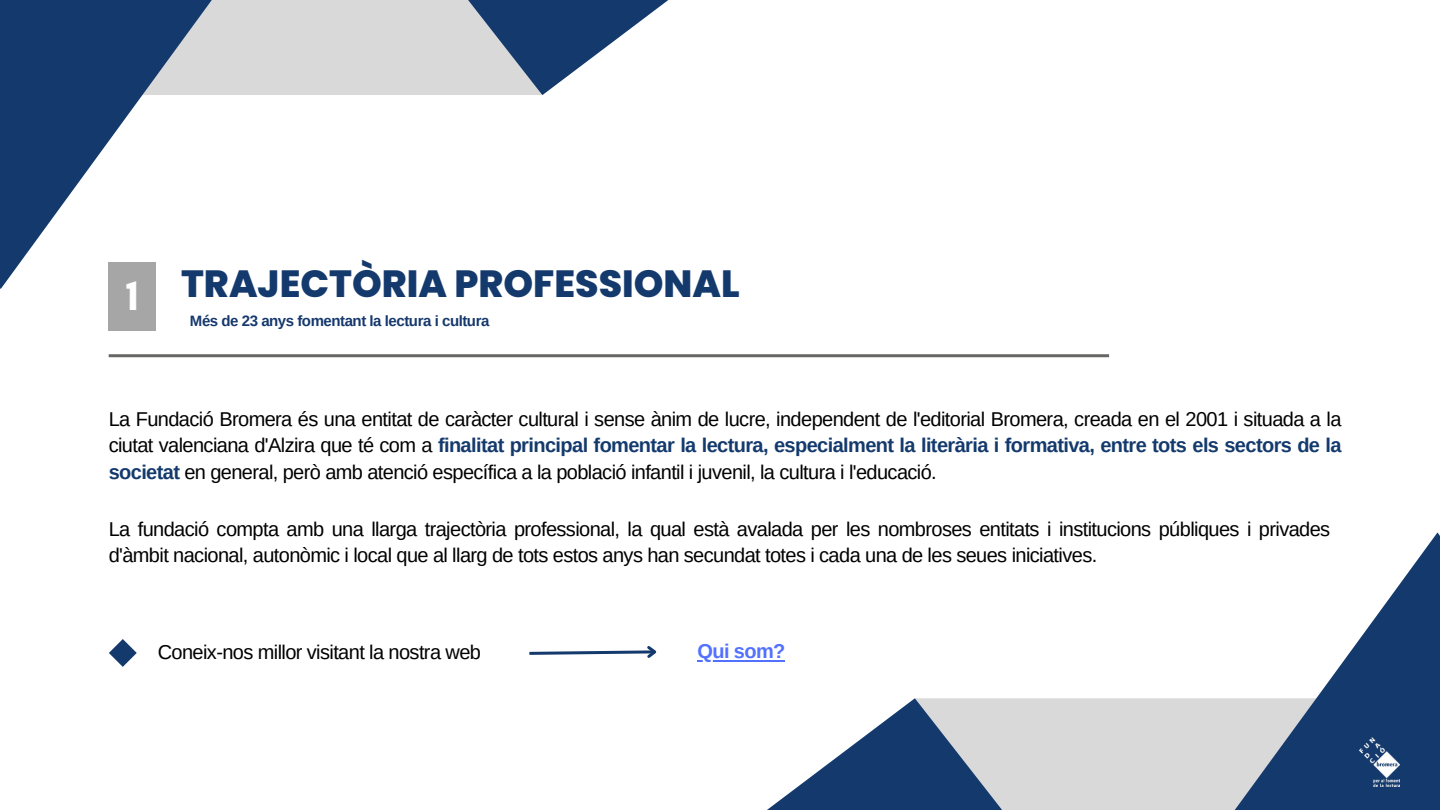
<style>
.page{position:relative;width:1440px;height:810px;background:#fff}
.page>*{position:absolute;margin:0;border:0;box-sizing:border-box;transform-origin:0 0}
.t1{font:700 42.4px "Glacial Indifference";color:#fff}
.t2{font:800 37.9px "Poppins";color:#143a6d}
.t3{font:20px/26.2px "Arimo";letter-spacing:-.03em;color:#000;text-align:justify}
.t4{font:700 20px "Arimo";letter-spacing:-.03em;color:#5271ff}
.t5{font:700 15px "Arimo";letter-spacing:-.03em;color:#15386d}
.s1{font-weight:700;color:#143a6d}
</style>
<div class="page">
<svg style="left:542px;top:0;width:127px;height:95px"></svg>
<svg style="left:336px;top:0;width:206px;height:95px;fill:#d9d9d9"></svg>
<svg style="left:0;top:0;width:336px;height:289px"></svg>
<svg style="left:767px;top:698px;width:148px;height:112px"></svg>
<svg style="left:915px;top:698px;width:187px;height:112px;fill:#d9d9d9"></svg>
<svg style="left:1102px;top:532px;width:338px;height:278px"></svg>
<img style="left:1359px;top:738px;width:41px;height:49px">
<hr style="left:109px;top:354px;width:1000px;height:3px;background:#666665">
<div style="left:109px;top:262px;width:47px;height:69px;background:#a6a6a6"></div>
<svg style="left:529px;top:646px;width:128px;height:12px"></svg>
<hr style="left:697px;top:660px;width:88px;height:1px;background:#5271ff">
<svg style="left:109px;top:639px;width:28px;height:28px"></svg>
<h3 class="t1" style="left:126px;top:270px;width:14px">1</h3>
<p class="t2" style="left:181px;top:257px;width:560px">TRAJECTÒRIA PROFESSIONAL</p>
<p class="t5" style="left:190px;top:313px;width:301px">Més de 23 anys fomentant la lectura i cultura</p>
<h1 class="t3" style="left:109px;top:406px;width:1234px">La Fundació Bromera és una entitat de caràcter cultural i sense ànim de lucre, independent de l'editorial Bromera, creada en el 2001 i situada a la ciutat valenciana d'Alzira que té com a <span class="s1">finalitat principal fomentar la lectura, especialment la literària i formativa, entre tots els sectors de la societat</span> en general, però amb atenció específica a la població infantil i juvenil, la cultura i l'educació.</h1>
<p class="t3" style="left:109px;top:516px;width:1223px">La fundació compta amb una llarga trajectòria professional, la qual està avalada per les nombroses entitats i institucions públiques i privades d'àmbit nacional, autonòmic i local que al llarg de tots estos anys han secundat totes i cada una de les seues iniciatives.</p>
<h3 class="t3" style="left:158px;top:639px;width:325px">Coneix-nos millor visitant la nostra web</h3>
<p class="t4" style="left:697px;top:640px;width:89px">Qui som?</p>
</div>
